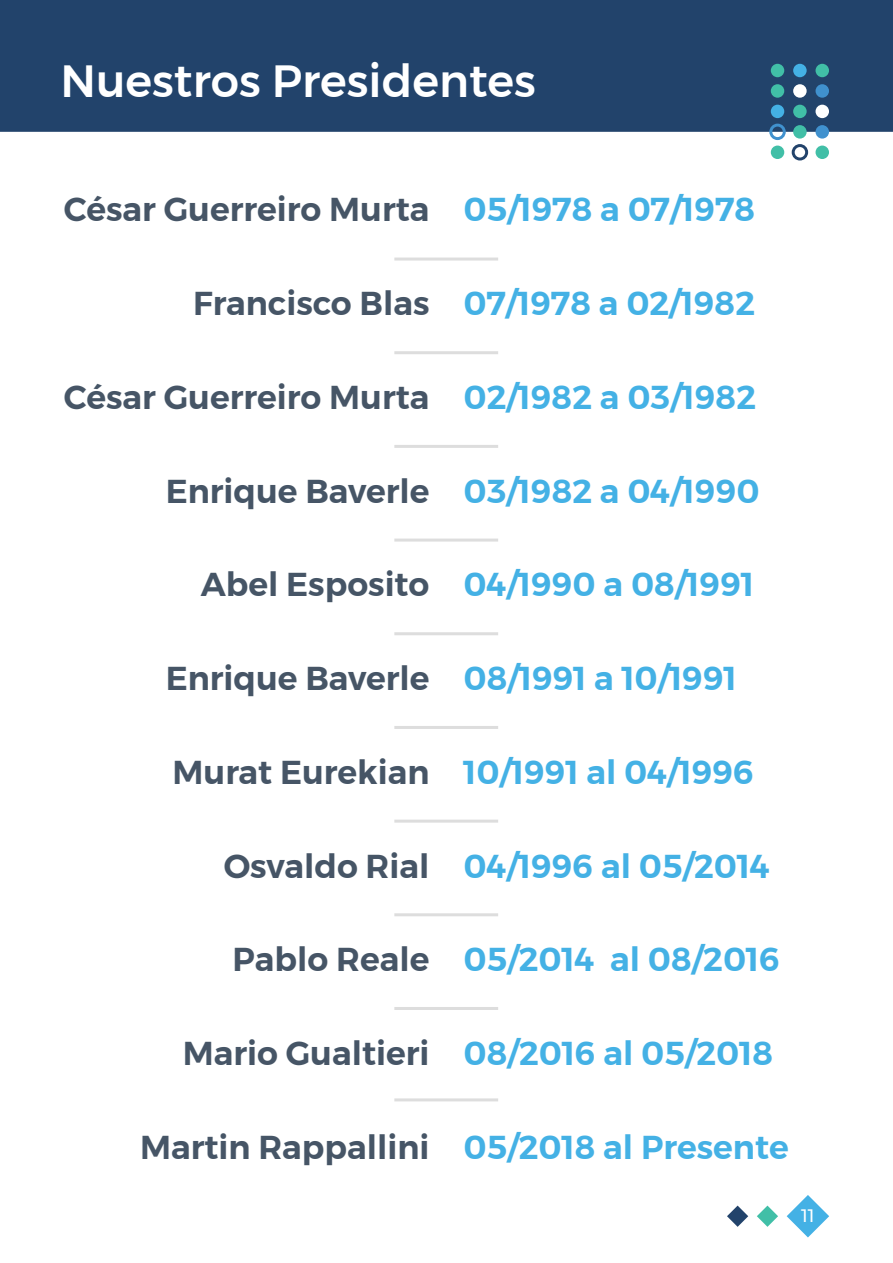
<style>
.page{position:relative;width:893px;height:1263px;background:#fff}
.page>*{position:absolute;margin:0;border:0;box-sizing:border-box;transform-origin:0 0}
.t1{font:500 45px "Montserrat";color:#fff}
.t2{font:600 33px "Montserrat";color:#44b1e5}
.t3{font:600 33px "Montserrat";color:#465566}
.t4{font:18px "Montserrat";color:#fff}
</style>
<div class="page">
<div style="left:0;top:0;width:893px;height:132px;background:#22436b"></div>
<div style="left:815px;top:64px;width:14px;height:13px;background:#41bfa7;border-radius:50%"></div>
<div style="left:815px;top:84px;width:14px;height:14px;background:#4091ce;border-radius:50%"></div>
<div style="left:815px;top:105px;width:14px;height:13px;background:#fff;border-radius:50%"></div>
<div style="left:815px;top:125px;width:14px;height:14px;background:#4091ce;border-radius:50%"></div>
<div style="left:815px;top:146px;width:14px;height:13px;background:#41bfa7;border-radius:50%"></div>
<div style="left:793px;top:64px;width:14px;height:13px;background:#44b1e5;border-radius:50%"></div>
<div style="left:793px;top:84px;width:14px;height:14px;background:#fff;border-radius:50%"></div>
<div style="left:793px;top:105px;width:14px;height:13px;background:#41bfa7;border-radius:50%"></div>
<div style="left:793px;top:125px;width:14px;height:14px;background:#41bfa7;border-radius:50%"></div>
<svg style="left:792px;top:144px;width:16px;height:16px"></svg>
<div style="left:771px;top:64px;width:13px;height:13px;background:#41bfa7;border-radius:50%"></div>
<div style="left:771px;top:84px;width:13px;height:14px;background:#41bfa7;border-radius:50%"></div>
<div style="left:771px;top:105px;width:13px;height:13px;background:#44b1e5;border-radius:50%"></div>
<svg style="left:769px;top:124px;width:17px;height:16px"></svg>
<div style="left:771px;top:146px;width:13px;height:13px;background:#41bfa7;border-radius:50%"></div>
<hr style="left:394px;top:258px;width:104px;height:3px;background:#ddd">
<hr style="left:394px;top:351px;width:104px;height:3px;background:#ddd">
<hr style="left:394px;top:445px;width:104px;height:3px;background:#ddd">
<hr style="left:394px;top:539px;width:104px;height:3px;background:#ddd">
<hr style="left:394px;top:632px;width:104px;height:3px;background:#ddd">
<hr style="left:394px;top:726px;width:104px;height:3px;background:#ddd">
<hr style="left:394px;top:820px;width:104px;height:3px;background:#ddd">
<hr style="left:394px;top:913px;width:104px;height:3px;background:#ddd">
<hr style="left:394px;top:1007px;width:104px;height:3px;background:#ddd">
<hr style="left:394px;top:1098px;width:104px;height:3px;background:#ddd">
<svg style="left:727px;top:1205px;width:21px;height:22px"></svg>
<svg style="left:757px;top:1205px;width:21px;height:22px"></svg>
<svg style="left:787px;top:1195px;width:42px;height:42px"></svg>
<h1 class="t1" style="left:61px;top:46px;width:477px">Nuestros Presidentes</h1>
<p class="t3" style="left:64px;top:183px;width:367px">César Guerreiro Murta</p>
<p class="t2" style="left:463px;top:183px;width:293px">05/1978 a 07/1978</p>
<p class="t3" style="left:193px;top:277px;width:238px">Francisco Blas</p>
<p class="t2" style="left:463px;top:277px;width:293px">07/1978 a 02/1982</p>
<p class="t3" style="left:64px;top:371px;width:367px">César Guerreiro Murta</p>
<p class="t2" style="left:463px;top:371px;width:294px">02/1982 a 03/1982</p>
<p class="t3" style="left:166px;top:465px;width:265px">Enrique Baverle</p>
<p class="t2" style="left:463px;top:465px;width:298px">03/1982 a 04/1990</p>
<p class="t3" style="left:201px;top:558px;width:230px">Abel Esposito</p>
<p class="t2" style="left:463px;top:558px;width:292px">04/1990 a 08/1991</p>
<p class="t3" style="left:166px;top:652px;width:265px">Enrique Baverle</p>
<p class="t2" style="left:463px;top:652px;width:275px">08/1991 a 10/1991</p>
<p class="t3" style="left:173px;top:746px;width:258px">Murat Eurekian</p>
<p class="t2" style="left:463px;top:746px;width:292px">10/1991 al 04/1996</p>
<p class="t3" style="left:224px;top:840px;width:207px">Osvaldo Rial</p>
<p class="t2" style="left:463px;top:840px;width:308px">04/1996 al 05/2014</p>
<p class="t3" style="left:233px;top:934px;width:198px">Pablo Reale</p>
<p class="t2" style="left:463px;top:933px;width:318px">05/2014 al 08/2016</p>
<p class="t3" style="left:183px;top:1027px;width:248px">Mario Gualtieri</p>
<p class="t2" style="left:463px;top:1027px;width:311px">08/2016 al 05/2018</p>
<p class="t3" style="left:140px;top:1121px;width:291px">Martin Rappallini</p>
<p class="t2" style="left:463px;top:1121px;width:327px">05/2018 al Presente</p>
<p class="t4" style="left:801px;top:1201px;width:15px">11</p>
</div>
